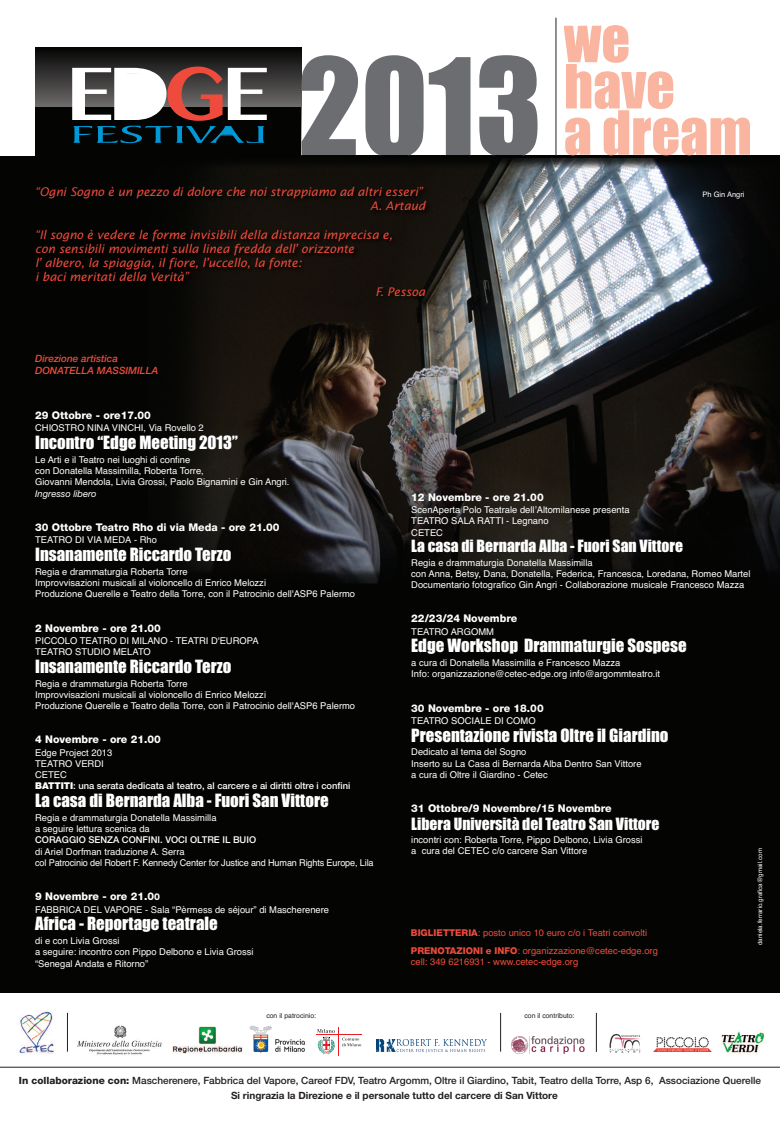
<style>
.page{position:relative;width:780px;height:1134px;background:#fff}
.page>*{position:absolute;margin:0;border:0;box-sizing:border-box;transform-origin:0 0}
.t1{font:700 75px "Bangla MN";color:#fff}
.t2{font:26.25px "Baker Signet";color:#0099d8;scale:2 1}
.t3{font:16.88px "Impact";color:#fff}
.t4{font:15.62px "Impact";color:#fff}
.t5{font:italic 11.88px/14.2px "Lucida Sans";letter-spacing:-.005em;color:#ef4b3d;text-align:right}
.t6{font:800 10.62px "Helvetica Neue";color:#fff}
.t7{font:500 10px/15px "Helvetica Neue";color:#231f20}
.t8{font:italic 500 10px/12px "Helvetica Neue";color:#ef4b3d}
.t9{font:9.38px/11.2px "Helvetica";color:#fff}
.t10{font:9.38px/18px "Helvetica";color:#ef4b3d}
.t11{font:500 9.38px "Helvetica Neue";color:#fff}
.t12{font:italic 9.38px "Helvetica Neue";color:#fff}
.t13{font:7.5px "Helvetica";color:#fff}
.t14{font:6.88px "Helvetica";color:#231f20}
.t15{font:6.25px "Helvetica";color:#fff}
.s1{color:#ef4b3d}
.s2{color:#040503}
.s3{font-weight:900}
.s4{font-size:9.38px}
.s5{font-family:"Helvetica Neue";font-weight:800}
.s6{font-weight:800}
.s7{font-weight:700}
</style>
<div class="page">
<svg style="left:35px;top:47px;width:266px;height:61px;background:#363434"></svg>
<div style="left:35px;top:108px;width:266px;height:50px;background:#040503"></div>
<div style="left:0;top:156px;width:780px;height:836px;background:#040503"></div>
<img style="left:184px;top:158px;width:596px;height:425px">
<img style="left:173px;top:1027px;width:69px;height:27px">
<img style="left:184px;top:183px;width:257px;height:226px">
<img style="left:19px;top:1011px;width:35px;height:43px">
<img style="left:512px;top:1037px;width:73px;height:18px">
<img style="left:721px;top:1030px;width:44px;height:24px">
<img style="left:376px;top:1040px;width:110px;height:12px">
<img style="left:249px;top:1025px;width:56px;height:28px">
<img style="left:654px;top:1037px;width:57px;height:14px">
<img style="left:77px;top:1025px;width:85px;height:30px">
<img style="left:609px;top:1034px;width:32px;height:18px">
<hr style="left:316px;top:1035px;width:45px;height:1px;background:#ee1d23">
<svg style="left:317px;top:1027px;width:44px;height:29px"></svg>
<hr style="left:0;top:1067px;width:780px;height:1px;background:#231f20">
<svg style="left:564px;top:25px;width:186px;height:130px"></svg>
<hr style="left:555px;top:18px;width:1px;height:138px;background:#231f20">
<svg style="left:246px;top:126px;width:19px;height:17px"></svg>
<svg style="left:301px;top:55px;width:236px;height:101px"></svg>
<svg style="left:115px;top:73px;width:39px;height:43px"></svg>
<svg style="left:221px;top:128px;width:12px;height:7px"></svg>
<hr style="left:596px;top:1013px;width:1px;height:39px;background:#231f20">
<hr style="left:67px;top:1013px;width:1px;height:39px;background:#231f20">
<hr style="left:500px;top:1013px;width:1px;height:39px;background:#231f20">
<h1 class="t1" style="left:66px;top:50px;width:207px">ED<span class="s1">G</span>E</h1>
<h2 class="t2" style="left:71px;top:124px;width:99px">FESTIVA<span class="s2">L</span></h2>
<p class="t5" style="left:35px;top:185px;width:392px">“Ogni Sogno è un pezzo di dolore che noi strappiamo ad altri esseri”<br>A. Artaud</p>
<p class="t5" style="left:35px;top:228px;width:359px">“Il sogno è vedere le forme invisibili della distanza imprecisa e,</p>
<p class="t5" style="left:35px;top:242px;width:320px">con sensibili movimenti sulla linea fredda dell’ orizzonte</p>
<p class="t5" style="left:35px;top:257px;width:268px">l’ albero, la spiaggia, il fiore, l’uccello, la fonte:</p>
<p class="t5" style="left:35px;top:271px;width:155px">i baci meritati della Verità”</p>
<p class="t5" style="left:375px;top:285px;width:51px">F. Pessoa</p>
<p class="t13" style="left:702px;top:190px;width:44px">Ph Gin Angri</p>
<p class="t8" style="left:35px;top:353px;width:125px">Direzione artistica<br>DONATELLA MASSIMILLA</p>
<p class="t6" style="left:35px;top:411px;width:117px">29 Ottobre - ore17.00</p>
<p class="t9" style="left:35px;top:422px;width:170px">CHIOSTRO NINA VINCHI, Via Rovello 2</p>
<h3 class="t3" style="left:35px;top:433px;width:204px">Incontro “Edge Meeting 2013”</h3>
<p class="t9" style="left:35px;top:454px;width:256px">Le Arti e il Teatro nei luoghi di confine<br>con Donatella Massimilla, Roberta Torre,<br>Giovanni Mendola, Livia Grossi, Paolo Bignamini e Gin Angri.</p>
<p class="t12" style="left:35px;top:490px;width:63px">Ingresso libero</p>
<p class="t6" style="left:35px;top:523px;width:246px">30 Ottobre Teatro Rho di via Meda - ore 21.00</p>
<p class="t9" style="left:35px;top:534px;width:123px">TEATRO DI VIA MEDA - Rho</p>
<h3 class="t3" style="left:35px;top:545px;width:198px">Insanamente Riccardo Terzo</h3>
<p class="t9" style="left:35px;top:566px;width:321px">Regia e drammaturgia Roberta Torre<br>Improvvisazioni musicali al violoncello di Enrico Melozzi<br>Produzione Querelle e Teatro della Torre, con il Patrocinio dell'ASP6 Palermo</p>
<p class="t6" style="left:35px;top:624px;width:127px">2 Novembre - ore 21.00</p>
<p class="t9" style="left:35px;top:635px;width:225px">PICCOLO TEATRO DI MILANO - TEATRI D'EUROPA<br>TEATRO STUDIO MELATO</p>
<h3 class="t3" style="left:35px;top:657px;width:198px">Insanamente Riccardo Terzo</h3>
<p class="t9" style="left:35px;top:678px;width:321px">Regia e drammaturgia Roberta Torre<br>Improvvisazioni musicali al violoncello di Enrico Melozzi<br>Produzione Querelle e Teatro della Torre, con il Patrocinio dell'ASP6 Palermo</p>
<p class="t6" style="left:35px;top:736px;width:127px">4 Novembre - ore 21.00</p>
<p class="t9" style="left:35px;top:747px;width:79px">Edge Project 2013<br>TEATRO VERDI<br>CETEC</p>
<p class="t11" style="left:35px;top:782px;width:317px"><span class="s3">BATTITI</span>: una serata dedicata al teatro, al carcere e ai diritti oltre i confini</p>
<h3 class="t3" style="left:35px;top:791px;width:295px">La casa di Bernarda Alba - Fuori San Vittore</h3>
<p class="t9" style="left:35px;top:812px;width:183px">Regia e drammaturgia Donatella Massimilla a seguire lettura scenica da</p>
<p class="t11" style="left:35px;top:837px;width:222px">CORAGGIO SENZA CONFINI. VOCI OLTRE IL BUIO</p>
<p class="t9" style="left:35px;top:846px;width:340px">di Ariel Dorfman traduzione A. Serra<br>col Patrocinio del Robert F. Kennedy Center for Justice and Human Rights Europe, Lila</p>
<p class="t6" style="left:35px;top:893px;width:126px">9 Novembre - ore 21.0<span class="s4">0</span></p>
<p class="t9" style="left:35px;top:904px;width:295px">FABBRICA DEL VAPORE - Sala “Pèrmess de séjour” di Mascherenere</p>
<h3 class="t3" style="left:35px;top:914px;width:184px">Africa - Reportage teatrale</h3>
<p class="t9" style="left:35px;top:935px;width:220px">di e con Livia Grossi<br>a seguire: incontro con Pippo Delbono e Livia Grossi “Senegal Andata e Ritorno”</p>
<p class="t14" style="left:266px;top:1012px;width:51px">con il patrocinio:</p>
<p class="t6" style="left:411px;top:493px;width:134px">12 Novembre - ore 21.00</p>
<p class="t9" style="left:411px;top:504px;width:220px">ScenAperta Polo Teatrale dell’Altomilanese presenta<br>TEATRO SALA RATTI - Legnano<br>CETEC</p>
<h3 class="t4" style="left:411px;top:538px;width:273px">La casa di Bernarda Alba - Fuori San Vittore</h3>
<p class="t9" style="left:411px;top:557px;width:341px">Regia e drammaturgia Donatella Massimilla<br>con Anna, Betsy, Dana, Donatella, Federica, Francesca, Loredana, Romeo Martel<br>Documentario fotografico Gin Angri - Collaborazione musicale Francesco Mazza</p>
<p class="t6" style="left:411px;top:615px;width:108px">22/23/24 Novembre</p>
<p class="t9" style="left:411px;top:626px;width:84px">TEATRO ARGOMM</p>
<h3 class="t3" style="left:411px;top:636px;width:277px">Edge Workshop Drammaturgie Sospese</h3>
<p class="t9" style="left:411px;top:657px;width:250px">a cura di Donatella Massimilla e Francesco Mazza<br>Info: organizzazione@cetec-edge.org info@argommteatro.it</p>
<p class="t6" style="left:411px;top:704px;width:134px">30 Novembre - ore 18.00</p>
<p class="t9" style="left:411px;top:715px;width:126px">TEATRO SOCIALE DI COMO</p>
<h3 class="t3" style="left:411px;top:726px;width:259px">Presentazione rivista Oltre il Giardino</h3>
<p class="t9" style="left:411px;top:746px;width:232px">Dedicato al tema del Sogno<br>Inserto su La Casa di Bernarda Alba Dentro San Vittore a cura di Oltre il Giardino - Cetec</p>
<p class="t6" style="left:411px;top:805px;width:202px">31 Ottobre/9 Novembre/15 Novembre</p>
<h3 class="t4" style="left:411px;top:815px;width:250px">Libera Università del Teatro San Vittore</h3>
<p class="t9" style="left:411px;top:834px;width:233px">incontri con: Roberta Torre, Pippo Delbono, Livia Grossi a cura del CETEC c/o carcere San Vittore</p>
<p class="t15" style="left:756px;top:945px;width:99px;rotate:-90deg">daniela.ferrario.grafica@gmail.com</p>
<p class="t10" style="left:411px;top:924px;width:248px"><span class="s5">BIGLIETTERIA</span>: posto unico 10 euro c/o i Teatri coinvolti<br><span class="s5">PRENOTAZIONI e INFO</span>: organizzazione@cetec-edge.org</p>
<p class="t10" style="left:411px;top:953px;width:169px">cell: 349 6216931 - www.cetec-edge.org</p>
<p class="t14" style="left:524px;top:1012px;width:52px">con il contributo:</p>
<p class="t7" style="left:231px;top:1073px;width:531px;text-indent:-212px"><span class="s6">In collaborazione con:</span> Mascherenere, Fabbrica del Vapore, Careof FDV, Teatro Argomm, Oltre il Giardino, Tabit, Teatro della Torre, Asp 6, Associazione Querelle<br><span class="s7">Si ringrazia la Direzione e il personale tutto del carcere di San Vittore</span></p>
</div>
